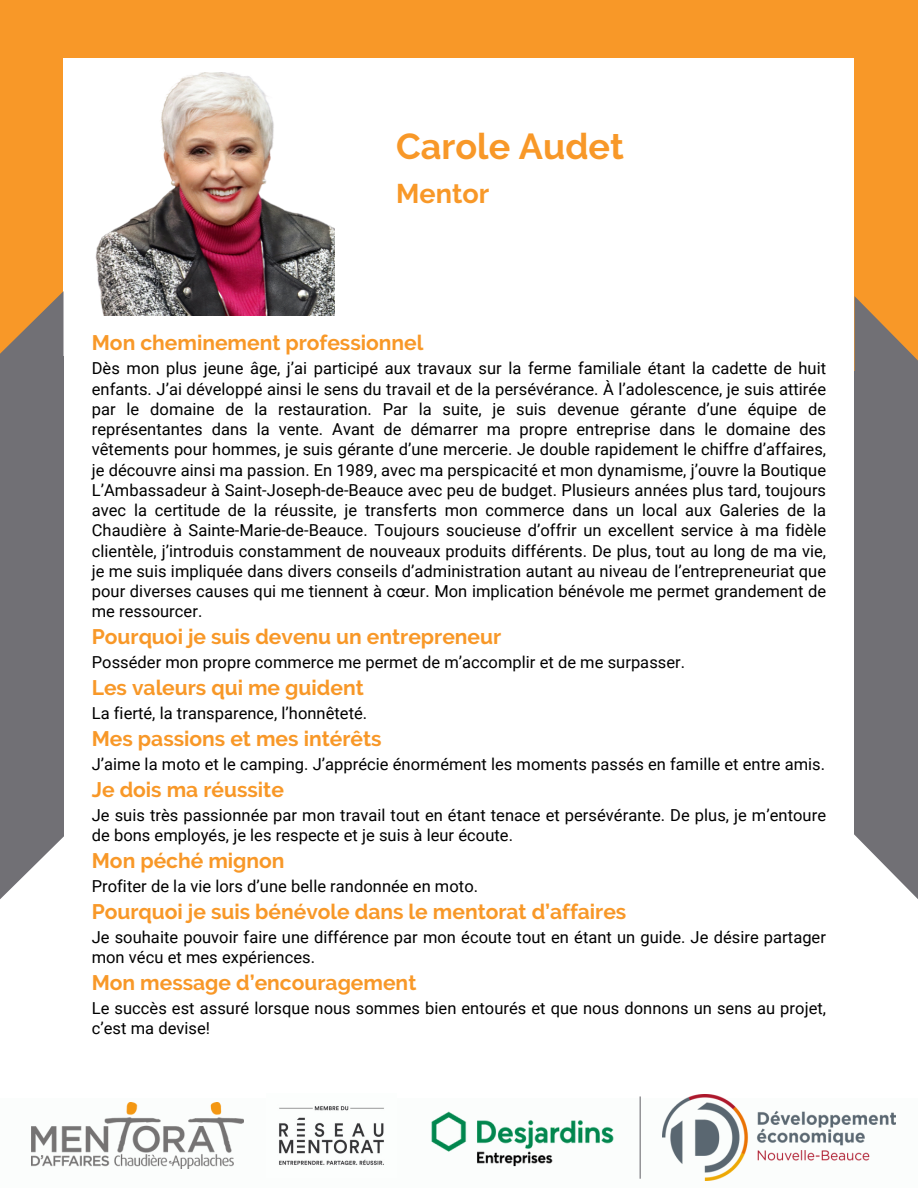
<style>
.page{position:relative;width:918px;height:1188px;background:#fff}
.page>*{position:absolute;margin:0;border:0;box-sizing:border-box;transform-origin:0 0}
.t1{font:700 36px "Raleway";color:#f89828}
.t2{font:700 27px "Raleway";color:#f89828}
.t3{font:700 21px "Raleway";color:#f89828}
.t4{font:16.5px/20.2px "Roboto";letter-spacing:.005em;color:#000}
</style>
<div class="page">
<div style="left:0;top:1099px;width:918px;height:89px;background:#fbfdfc"></div>
<img style="left:279px;top:1106px;width:105px;height:59px">
<img style="left:662px;top:1095px;width:233px;height:85px">
<img style="left:32px;top:1102px;width:211px;height:67px">
<img style="left:431px;top:1111px;width:183px;height:56px">
<div style="left:0;top:0;width:138px;height:363px;background:#f89828"></div>
<div style="left:0;top:0;width:918px;height:112px;background:#f89828"></div>
<div style="left:796px;top:0;width:122px;height:387px;background:#f89828"></div>
<div style="left:64px;top:58px;width:790px;height:967px;background:#fff"></div>
<img style="left:95px;top:72px;width:240px;height:243px">
<hr style="left:640px;top:1096px;width:1px;height:83px;background:#717075">
<svg style="left:0;top:291px;width:64px;height:80px"></svg>
<div style="left:0;top:356px;width:63px;height:547px;background:#717075"></div>
<svg style="left:0;top:833px;width:64px;height:70px"></svg>
<svg style="left:855px;top:296px;width:63px;height:75px"></svg>
<div style="left:854px;top:371px;width:64px;height:562px;background:#717075"></div>
<svg style="left:854px;top:834px;width:64px;height:99px"></svg>
<p class="t1" style="left:396px;top:125px;width:229px">Carole Audet</p>
<h3 class="t2" style="left:396px;top:177px;width:95px">Mentor</h3>
<p class="t3" style="left:92px;top:330px;width:333px">Mon cheminement professionnel</p>
<p class="t4" style="left:92px;top:359px;width:736px;text-align:justify">Dès mon plus jeune âge, j’ai participé aux travaux sur la ferme familiale étant la cadette de huit enfants. J’ai développé ainsi le sens du travail et de la persévérance. À l’adolescence, je suis attirée par le domaine de la restauration. Par la suite, je suis devenue gérante d’une équipe de représentantes dans la vente. Avant de démarrer ma propre entreprise dans le domaine des vêtements pour hommes, je suis gérante d’une mercerie. Je double rapidement le chiffre d’affaires, je découvre ainsi ma passion. En 1989, avec ma perspicacité et mon dynamisme, j’ouvre la Boutique L’Ambassadeur à Saint-Joseph-de-Beauce avec peu de budget. Plusieurs années plus tard, toujours avec la certitude de la réussite, je transferts mon commerce dans un local aux Galeries de la Chaudière à Sainte-Marie-de-Beauce. Toujours soucieuse d’offrir un excellent service à ma fidèle clientèle, j’introduis constamment de nouveaux produits différents. De plus, tout au long de ma vie, je me suis impliquée dans divers conseils d’administration autant au niveau de l’entrepreneuriat que pour diverses causes qui me tiennent à cœur. Mon implication bénévole me permet grandement de me ressourcer.</p>
<h3 class="t4" style="left:92px;top:652px;width:595px">Posséder mon propre commerce me permet de m’accomplir et de me surpasser.</h3>
<p class="t4" style="left:92px;top:703px;width:277px">La fierté, la transparence, l’honnêteté.</p>
<h3 class="t4" style="left:92px;top:754px;width:735px">J’aime la moto et le camping. J’apprécie énormément les moments passés en famille et entre amis.</h3>
<p class="t4" style="left:92px;top:805px;width:736px">Je suis très passionnée par mon travail tout en étant tenace et persévérante. De plus, je m’entoure de bons employés, je les respecte et je suis à leur écoute.</p>
<p class="t4" style="left:92px;top:876px;width:388px">Profiter de la vie lors d’une belle randonnée en moto.</p>
<p class="t4" style="left:92px;top:927px;width:736px">Je souhaite pouvoir faire une différence par mon écoute tout en étant un guide. Je désire partager mon vécu et mes expériences.</p>
<p class="t4" style="left:92px;top:998px;width:736px">Le succès est assuré lorsque nous sommes bien entourés et que nous donnons un sens au projet, c’est ma devise!</p>
<h3 class="t3" style="left:92px;top:624px;width:411px">Pourquoi je suis devenu un entrepreneur</h3>
<p class="t3" style="left:92px;top:675px;width:273px">Les valeurs qui me guident</p>
<h3 class="t3" style="left:92px;top:726px;width:291px">Mes passions et mes intérêts</h3>
<h3 class="t3" style="left:92px;top:777px;width:194px">Je dois ma réussite</h3>
<p class="t3" style="left:92px;top:848px;width:194px">Mon péché mignon</p>
<p class="t3" style="left:92px;top:899px;width:536px">Pourquoi je suis bénévole dans le mentorat d’affaires</p>
<h3 class="t3" style="left:92px;top:970px;width:326px">Mon message d’encouragement</h3>
</div>
